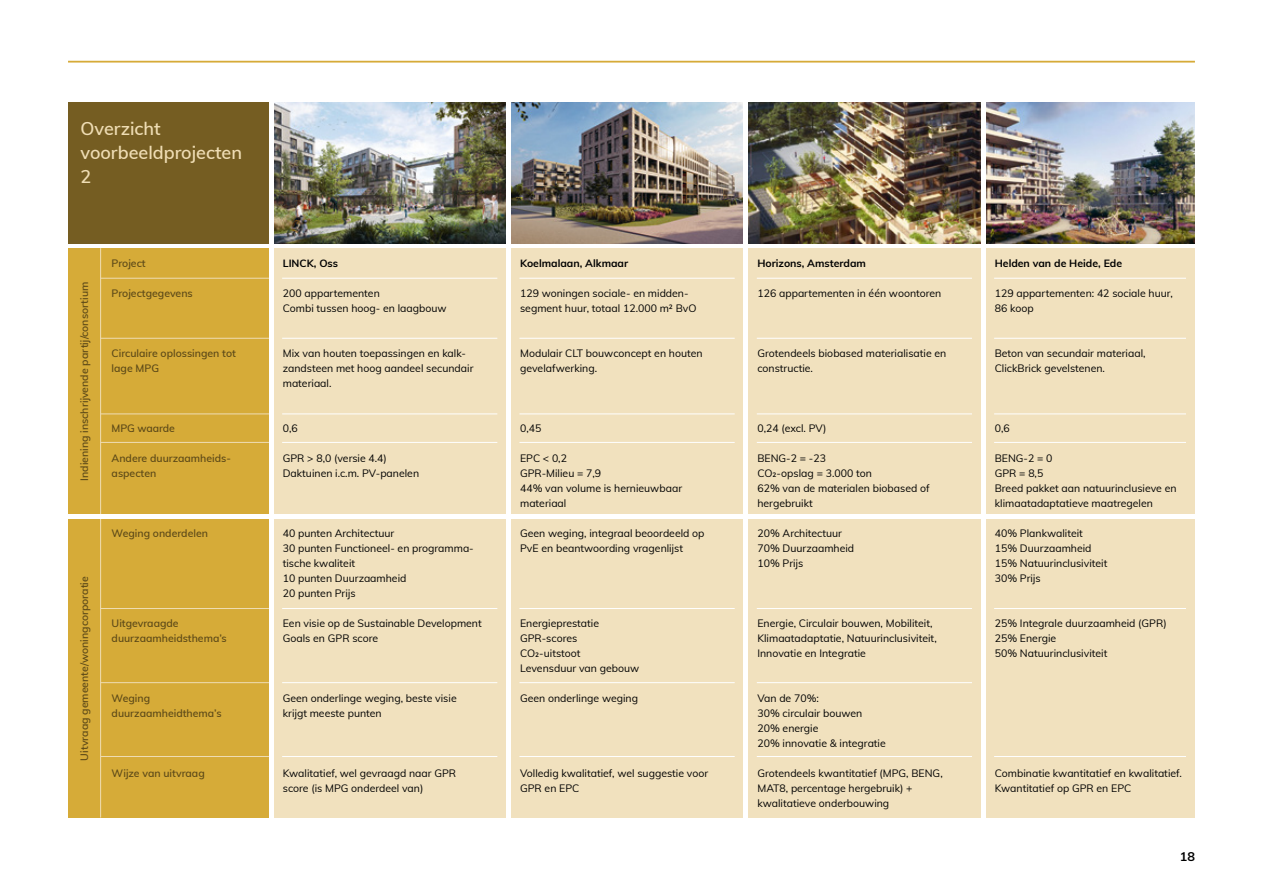
<style>
.page{position:relative;width:1263px;height:893px;background:#fff}
.page>*{position:absolute;margin:0;border:0;box-sizing:border-box;transform-origin:0 0}
.t1{font:600 18px/24px "Muli";color:#efddb4}
.t2{font:700 12.6px "Muli";color:#000}
.t3{font:10.5px/15px "Muli";color:#000}
.t4{font:600 10.5px/15px "Muli";color:#5c4918}
.t5{font:700 10.5px "Muli";color:#000}
</style>
<div class="page">
<hr style="left:68px;top:61px;width:1127px;height:2px;background:#d6ab38">
<div style="left:68px;top:248px;width:203px;height:266px;background:#d6ab38"></div>
<div style="left:68px;top:518px;width:203px;height:300px;background:#d6ab38"></div>
<hr style="left:101px;top:278px;width:168px;height:1px;background:#efddb4">
<hr style="left:101px;top:682px;width:168px;height:1px;background:#efddb4">
<hr style="left:101px;top:608px;width:168px;height:1px;background:#efddb4">
<hr style="left:101px;top:442px;width:168px;height:1px;background:#efddb4">
<hr style="left:101px;top:414px;width:168px;height:1px;background:#efddb4">
<hr style="left:101px;top:338px;width:168px;height:1px;background:#efddb4">
<hr style="left:101px;top:756px;width:168px;height:1px;background:#efddb4">
<hr style="left:100px;top:248px;width:1px;height:570px;background:#efddb4">
<img style="left:274px;top:102px;width:232px;height:142px">
<img style="left:511px;top:102px;width:232px;height:142px">
<img style="left:748px;top:102px;width:233px;height:142px">
<img style="left:986px;top:102px;width:209px;height:142px">
<div style="left:68px;top:102px;width:203px;height:142px;background:#755d22"></div>
<div style="left:271px;top:248px;width:924px;height:570px;background:#f1e1be"></div>
<hr style="left:506px;top:95px;width:4px;height:738px;background:#fff">
<hr style="left:981px;top:95px;width:4px;height:738px;background:#fff">
<hr style="left:744px;top:95px;width:4px;height:738px;background:#fff">
<hr style="left:269px;top:95px;width:4px;height:738px;background:#fff">
<hr style="left:282px;top:278px;width:215px;height:1px;background:#fff">
<hr style="left:519px;top:278px;width:216px;height:1px;background:#fff">
<hr style="left:757px;top:278px;width:215px;height:1px;background:#fff">
<hr style="left:994px;top:278px;width:192px;height:1px;background:#fff">
<hr style="left:282px;top:682px;width:215px;height:1px;background:#fff">
<hr style="left:519px;top:682px;width:216px;height:1px;background:#fff">
<hr style="left:757px;top:682px;width:215px;height:1px;background:#fff">
<hr style="left:282px;top:608px;width:215px;height:1px;background:#fff">
<hr style="left:519px;top:608px;width:216px;height:1px;background:#fff">
<hr style="left:757px;top:608px;width:215px;height:1px;background:#fff">
<hr style="left:994px;top:608px;width:192px;height:1px;background:#fff">
<hr style="left:282px;top:442px;width:215px;height:1px;background:#fff">
<hr style="left:519px;top:442px;width:216px;height:1px;background:#fff">
<hr style="left:757px;top:442px;width:215px;height:1px;background:#fff">
<hr style="left:994px;top:442px;width:192px;height:1px;background:#fff">
<hr style="left:282px;top:414px;width:215px;height:1px;background:#fff">
<hr style="left:519px;top:414px;width:216px;height:1px;background:#fff">
<hr style="left:757px;top:414px;width:215px;height:1px;background:#fff">
<hr style="left:994px;top:414px;width:192px;height:1px;background:#fff">
<hr style="left:282px;top:338px;width:215px;height:1px;background:#fff">
<hr style="left:519px;top:338px;width:216px;height:1px;background:#fff">
<hr style="left:757px;top:338px;width:215px;height:1px;background:#fff">
<hr style="left:994px;top:338px;width:192px;height:1px;background:#fff">
<hr style="left:282px;top:756px;width:215px;height:1px;background:#fff">
<hr style="left:519px;top:756px;width:216px;height:1px;background:#fff">
<hr style="left:757px;top:756px;width:215px;height:1px;background:#fff">
<hr style="left:994px;top:756px;width:192px;height:1px;background:#fff">
<hr style="left:60px;top:514px;width:1148px;height:4px;background:#fff">
<h1 class="t1" style="left:81px;top:115px;width:163px">Overzicht voorbeeldprojecten<br>2</h1>
<p class="t4" style="left:76px;top:481px;width:201px;rotate:-90deg">Indiening inschrijvende partij/consortium</p>
<p class="t4" style="left:76px;top:760px;width:186px;rotate:-90deg">Uitvraag gemeente/woningcorporatie</p>
<p class="t4" style="left:112px;top:257px;width:36px">Project</p>
<p class="t4" style="left:112px;top:285px;width:83px">Projectgegevens</p>
<p class="t4" style="left:112px;top:347px;width:126px">Circulaire oplossingen tot lage MPG</p>
<p class="t4" style="left:112px;top:422px;width:65px">MPG waarde</p>
<p class="t4" style="left:112px;top:452px;width:121px">Andere duurzaamheids&shy;aspecten</p>
<p class="t4" style="left:112px;top:527px;width:98px">Weging onderdelen</p>
<p class="t4" style="left:112px;top:615px;width:117px">Uitgevraagde duurzaamheidsthema’s</p>
<p class="t4" style="left:112px;top:692px;width:112px">Weging duurzaamheidthema’s</p>
<p class="t4" style="left:112px;top:765px;width:95px">Wijze van uitvraag</p>
<p class="t5" style="left:283px;top:256px;width:57px">LINCK, Oss</p>
<p class="t3" style="left:283px;top:285px;width:165px">200 appartementen<br>Combi tussen hoog- en laagbouw</p>
<p class="t3" style="left:283px;top:345px;width:192px">Mix van houten toepassingen en kalk&shy;zandsteen met hoog aandeel secundair materiaal.</p>
<p class="t3" style="left:283px;top:420px;width:17px">0,6</p>
<p class="t3" style="left:283px;top:450px;width:138px">GPR &gt; 8,0 (versie 4.4)<br>Daktuinen i.c.m. PV-panelen</p>
<p class="t3" style="left:283px;top:525px;width:193px">40 punten Architectuur<br>30 punten Functioneel- en programma&shy;tische kwaliteit<br>10 punten Duurzaamheid<br>20 punten Prijs</p>
<p class="t3" style="left:283px;top:615px;width:200px">Een visie op de Sustainable Development<br>Goals en GPR score</p>
<p class="t3" style="left:283px;top:690px;width:175px">Geen onderlinge weging, beste visie krijgt meeste punten</p>
<p class="t3" style="left:283px;top:765px;width:175px">Kwalitatief, wel gevraagd naar GPR score (is MPG onderdeel van)</p>
<p class="t5" style="left:520px;top:256px;width:110px">Koelmalaan, Alkmaar</p>
<p class="t3" style="left:520px;top:285px;width:178px">129 woningen sociale- en midden&shy;segment huur, totaal 12.000 m² BvO</p>
<p class="t3" style="left:520px;top:345px;width:184px">Modulair CLT bouwconcept en houten gevelafwerking.</p>
<p class="t3" style="left:520px;top:420px;width:23px">0,45</p>
<p class="t3" style="left:520px;top:450px;width:163px">EPC &lt; 0,2<br>GPR-Milieu = 7,9<br>44% van volume is hernieuwbaar materiaal</p>
<p class="t3" style="left:520px;top:525px;width:186px">Geen weging, integraal beoordeeld op<br>PvE en beantwoording vragenlijst</p>
<p class="t3" style="left:520px;top:615px;width:121px">Energieprestatie<br>GPR-scores<br>CO₂-uitstoot<br>Levensduur van gebouw</p>
<p class="t3" style="left:520px;top:690px;width:119px">Geen onderlinge weging</p>
<p class="t3" style="left:520px;top:765px;width:190px">Volledig kwalitatief, wel suggestie voor<br>GPR en EPC</p>
<p class="t5" style="left:757px;top:259px;width:110px">Horizons, Amsterdam</p>
<p class="t3" style="left:757px;top:285px;width:185px">126 appartementen in één woontoren</p>
<p class="t3" style="left:757px;top:345px;width:190px">Grotendeels biobased materialisatie en constructie.</p>
<p class="t3" style="left:757px;top:420px;width:71px">0,24 (excl. PV)</p>
<p class="t3" style="left:757px;top:450px;width:174px">BENG-2 = -23<br>CO₂-opslag = 3.000 ton<br>62% van de materialen biobased of hergebruikt</p>
<p class="t3" style="left:757px;top:525px;width:98px">20% Architectuur<br>70% Duurzaamheid<br>10% Prijs</p>
<p class="t3" style="left:757px;top:615px;width:181px">Energie, Circulair bouwen, Mobiliteit,<br>Klimaatadaptatie, Natuurinclusiviteit,<br>Innovatie en Integratie</p>
<p class="t3" style="left:757px;top:690px;width:130px">Van de 70%:<br>30% circulair bouwen<br>20% energie<br>20% innovatie &amp; integratie</p>
<p class="t3" style="left:757px;top:765px;width:187px">Grotendeels kwantitatief (MPG, BENG,<br>MAT8, percentage hergebruik) + kwalitatieve onderbouwing</p>
<p class="t5" style="left:995px;top:256px;width:129px">Helden van de Heide, Ede</p>
<p class="t3" style="left:995px;top:285px;width:179px">129 appartementen: 42 sociale huur,<br>86 koop</p>
<p class="t3" style="left:995px;top:345px;width:152px">Beton van secundair materiaal,<br>ClickBrick gevelstenen.</p>
<p class="t3" style="left:995px;top:420px;width:17px">0,6</p>
<p class="t3" style="left:995px;top:450px;width:183px">BENG-2 = 0<br>GPR = 8,5<br>Breed pakket aan natuurinclusieve en klimaatadaptatieve maatregelen</p>
<p class="t3" style="left:995px;top:525px;width:114px">40% Plankwaliteit<br>15% Duurzaamheid<br>15% Natuurinclusiviteit<br>30% Prijs</p>
<p class="t3" style="left:995px;top:615px;width:173px">25% Integrale duurzaamheid (GPR)<br>25% Energie<br>50% Natuurinclusiviteit</p>
<p class="t3" style="left:995px;top:765px;width:189px">Combinatie kwantitatief en kwalitatief.<br>Kwantitatief op GPR en EPC</p>
<p class="t2" style="left:1180px;top:852px;width:17px">18</p>
</div>
